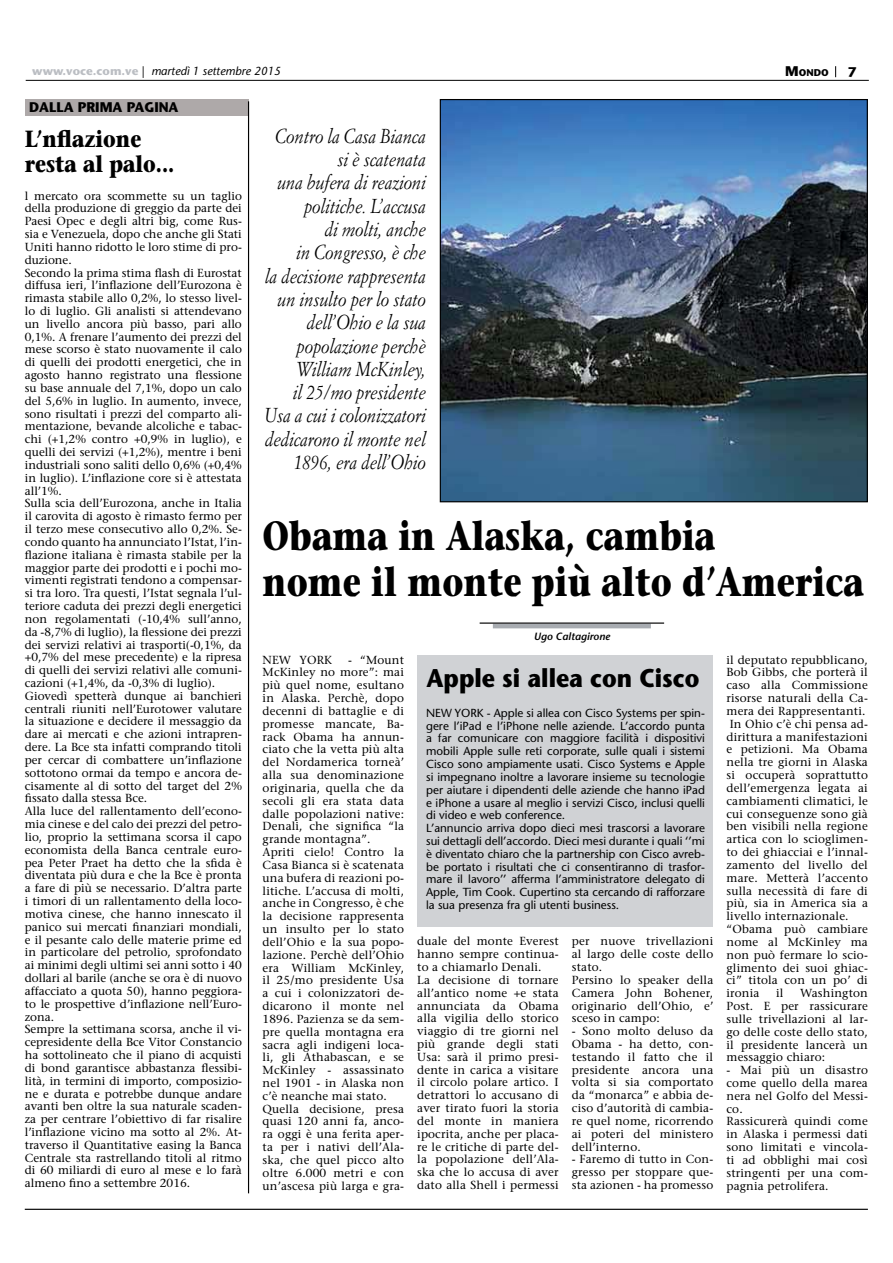
<style>
.page{position:relative;width:893px;height:1263px;background:#fff}
.page>*{position:absolute;margin:0;border:0;box-sizing:border-box;transform-origin:0 0}
.t1{font:700 40.8px/46.7px "Stone Serif";color:#000;scale:.8 1}
.t2{font:700 25.65px "Stone Sans";color:#000;scale:.9 1}
.t3{font:700 23.25px/25.7px "Stone Serif";color:#000;scale:.84 1}
.t4{font:italic 19.8px/23.2px "Simoncini Garamond";letter-spacing:-.01em;color:#000;text-align:right;scale:.88 1}
.t5{font:700 13.95px "Stone Sans";color:#000;scale:.95 1}
.t6{font:700 13.95px "Stone Sans";color:#000}
.t7{font:11.7px/12.9px "Stone Serif";color:#000}
.t8{font:11.7px/12.9px "Stone Sans";color:#000}
.t9{font:italic 11.7px "Stone Sans";color:#000}
.t10{font:italic 600 10.5px "Stone Sans";color:#000}
.t11{font:700 9.75px "Stone Sans";color:#000}
.s1{font-weight:700;font-style:normal;color:#bbbec3}
.s2{font-style:normal}
.s3{font-size:13.95px}
</style>
<div class="page">
<hr style="left:25px;top:1209px;width:843px;height:1px;background:#000">
<hr style="left:493px;top:624px;width:158px;height:4px;background:#a8acb1">
<hr style="left:480px;top:623px;width:184px;height:1px;background:#000">
<div style="left:25px;top:99px;width:223px;height:17px;background:#aea9a9"></div>
<hr style="left:248px;top:101px;width:1px;height:1092px;background:#000">
<img style="left:442px;top:101px;width:424px;height:399px">
<div style="left:418px;top:655px;width:295px;height:272px;background:#d0d2d5"></div>
<hr style="left:26px;top:80px;width:843px;height:1px;background:#000">
<p class="t9" style="left:32px;top:66px;width:250px"><span class="s1">www.voce.com.ve</span> <span class="s2">|</span> martedì 1 settembre 2015</p>
<p class="t11" style="left:785px;top:69px;width:45px"><span class="s3">M</span>ONDO</p>
<p class="t6" style="left:848px;top:66px;width:10px">7</p>
<p class="t5" style="left:29px;top:102px;width:159px">DALLA PRIMA PAGINA</p>
<h3 class="t3" style="left:25px;top:128px;width:180px">L’nflazione resta al palo...</h3>
<p class="t7" style="left:25px;top:190px;width:219px">l mercato ora scommette su un taglio della produzione di greggio da parte dei Paesi Opec e degli altri big, come Rus&shy;sia e Venezuela, dopo che anche gli Stati Uniti hanno ridotto le loro stime di pro&shy;duzione.<br>Secondo la prima stima flash di Eurostat diffusa ieri, l’inflazione dell’Eurozona è rimasta stabile allo 0,2%, lo stesso livel&shy;lo di luglio. Gli analisti si attendevano un livello ancora più basso, pari allo 0,1%. A frenare l’aumento dei prezzi del mese scorso è stato nuovamente il calo di quelli dei prodotti energetici, che in agosto hanno registrato una flessione su base annuale del 7,1%, dopo un calo del 5,6% in luglio. In aumento, invece, sono risultati i prezzi del comparto ali&shy;mentazione, bevande alcoliche e tabac&shy;chi (+1,2% contro +0,9% in luglio), e quelli dei servizi (+1,2%), mentre i beni industriali sono saliti dello 0,6% (+0,4% in luglio). L’inflazione core si è attestata all’1%.<br>Sulla scia dell’Eurozona, anche in Italia il carovita di agosto è rimasto fermo per il terzo mese consecutivo allo 0,2%. Se&shy;condo quanto ha annunciato l’Istat, l’in&shy;flazione italiana è rimasta stabile per la maggior parte dei prodotti e i pochi mo&shy;vimenti registrati tendono a compensar&shy;si tra loro. Tra questi, l’Istat segnala l’ul&shy;teriore caduta dei prezzi degli energetici non regolamentati (-10,4% sull’anno, da -8,7% di luglio), la flessione dei prezzi dei servizi relativi ai trasporti(-0,1%, da +0,7% del mese precedente) e la ripresa di quelli dei servizi relativi alle comuni&shy;cazioni (+1,4%, da -0,3% di luglio).<br>Giovedì spetterà dunque ai banchieri centrali riuniti nell’Eurotower valutare la situazione e decidere il messaggio da dare ai mercati e che azioni intrapren&shy;dere. La Bce sta infatti comprando titoli per cercar di combattere un’inflazione sottotono ormai da tempo e ancora de&shy;cisamente al di sotto del target del 2% fissato dalla stessa Bce.<br>Alla luce del rallentamento dell’econo&shy;mia cinese e del calo dei prezzi del petro&shy;lio, proprio la settimana scorsa il capo economista della Banca centrale euro&shy;pea Peter Praet ha detto che la sfida è diventata più dura e che la Bce è pronta a fare di più se necessario. D’altra parte i timori di un rallentamento della loco&shy;motiva cinese, che hanno innescato il panico sui mercati finanziari mondiali, e il pesante calo delle materie prime ed in particolare del petrolio, sprofondato ai minimi degli ultimi sei anni sotto i 40 dollari al barile (anche se ora è di nuovo affacciato a quota 50), hanno peggiora&shy;to le prospettive d’inflazione nell’Euro&shy;zona.<br>Sempre la settimana scorsa, anche il vi&shy;cepresidente della Bce Vitor Constancio ha sottolineato che il piano di acquisti di bond garantisce abbastanza flessibi&shy;lità, in termini di importo, composizio&shy;ne e durata e potrebbe dunque andare avanti ben oltre la sua naturale scaden&shy;za per centrare l’obiettivo di far risalire l’inflazione vicino ma sotto al 2%. At&shy;traverso il Quantitative easing la Banca Centrale sta rastrellando titoli al ritmo di 60 miliardi di euro al mese e lo farà almeno fino a settembre 2016.</p>
<p class="t4" style="left:264px;top:126px;width:185px">Contro la Casa Bianca si è scatenata<br>una bufera di reazioni politiche. L’accusa<br>di molti, anche<br>in Congresso, è che<br>la decisione rappresenta un insulto per lo stato dell’Ohio e la sua popolazione perchè<br>William McKinley,<br>il 25/mo presidente<br>Usa a cui i colonizzatori dedicarono il monte nel<br>1896, era dell’Ohio</p>
<h1 class="t1" style="left:263px;top:516px;width:753px">Obama in Alaska, cambia<br>nome il monte più alto d’America</h1>
<p class="t7" style="left:263px;top:654px;width:143px;text-indent:86px">- “Mount<br>McKinley no more”: mai più quel nome, esultano in Alaska. Perchè, dopo decenni di battaglie e di promesse mancate, Ba&shy;rack Obama ha annun&shy;ciato che la vetta più alta del Nordamerica torneà’ alla sua denominazione originaria, quella che da secoli gli era stata data dalle popolazioni native:<br>Denali, che significa “la grande montagna”.<br>Apriti cielo! Contro la<br>Casa Bianca si è scatenata una bufera di reazioni po&shy;litiche. L’accusa di molti, anche in Congresso, è che la decisione rappresenta un insulto per lo stato dell’Ohio e la sua popo&shy;lazione. Perchè dell’Ohio era William McKinley, il 25/mo presidente Usa a cui i colonizzatori de&shy;dicarono il monte nel<br>1896. Pazienza se da sem&shy;pre quella montagna era sacra agli indigeni loca&shy;li, gli Athabascan, e se<br>McKinley - assassinato nel 1901 - in Alaska non c’è neanche mai stato.<br>Quella decisione, presa quasi 120 anni fa, anco&shy;ra oggi è una ferita aper&shy;ta per i nativi dell’Ala&shy;ska, che quel picco alto oltre 6.000 metri e con un’ascesa più larga e gra-</p>
<p class="t7" style="left:263px;top:654px;width:71px">NEW YORK</p>
<p class="t10" style="left:534px;top:632px;width:78px">Ugo Caltagirone</p>
<h2 class="t2" style="left:426px;top:668px;width:305px">Apple si allea con Cisco</h2>
<p class="t8" style="left:426px;top:707px;width:280px">NEW YORK - Apple si allea con Cisco Systems per spin&shy;gere l’iPad e l’iPhone nelle aziende. L’accordo punta a far comunicare con maggiore facilità i dispositivi mobili Apple sulle reti corporate, sulle quali i sistemi Cisco sono ampiamente usati. Cisco Systems e Apple si impegnano inoltre a lavorare insieme su tecnologie per aiutare i dipendenti delle aziende che hanno iPad e iPhone a usare al meglio i servizi Cisco, inclusi quelli di video e web conference.<br>L’annuncio arriva dopo dieci mesi trascorsi a lavorare sui dettagli dell’accordo. Dieci mesi durante i quali ‘’mi è diventato chiaro che la partnership con Cisco avreb&shy;be portato i risultati che ci consentiranno di trasfor&shy;mare il lavoro’’ afferma l’amministratore delegato di Apple, Tim Cook. Cupertino sta cercando di rafforzare la sua presenza fra gli utenti business.</p>
<p class="t7" style="left:417px;top:936px;width:143px">duale del monte Everest hanno sempre continua&shy;to a chiamarlo Denali.<br>La decisione di tornare all’antico nome +e stata annunciata da Obama alla vigilia dello storico viaggio di tre giorni nel più grande degli stati<br>Usa: sarà il primo presi&shy;dente in carica a visitare il circolo polare artico. I detrattori lo accusano di aver tirato fuori la storia del monte in maniera ipocrita, anche per placa&shy;re le critiche di parte del&shy;la popolazione dell’Ala&shy;ska che lo accusa di aver dato alla Shell i permessi</p>
<p class="t7" style="left:572px;top:936px;width:143px">per nuove trivellazioni al largo delle coste dello stato.<br>Persino lo speaker della<br>Camera John Bohener, originario dell’Ohio, e’ sceso in campo:</p>
<p class="t7" style="left:572px;top:1026px;width:143px;text-align:justify">- Sono molto deluso da Obama - ha detto, con&shy;testando il fatto che il presidente ancora una volta si sia comportato da “monarca” e abbia de&shy;ciso d’autorità di cambia&shy;re quel nome, ricorrendo ai poteri del ministero dell’interno.</p>
<p class="t7" style="left:572px;top:1154px;width:143px;text-align:justify">- Faremo di tutto in Con&shy;gresso per stoppare que&shy;sta azionen - ha promesso</p>
<p class="t7" style="left:726px;top:654px;width:143px">il deputato repubblicano,<br>Bob Gibbs, che porterà il caso alla Commissione risorse naturali della Ca&shy;mera dei Rappresentanti.<br>In Ohio c’è chi pensa ad&shy;dirittura a manifestazioni e petizioni. Ma Obama nella tre giorni in Alaska si occuperà soprattutto dell’emergenza legata ai cambiamenti climatici, le cui conseguenze sono già ben visibili nella regione artica con lo scioglimen&shy;to dei ghiacciai e l’innal&shy;zamento del livello del mare. Metterà l’accento sulla necessità di fare di più, sia in America sia a livello internazionale. “Obama può cambiare nome al McKinley ma non può fermare lo scio&shy;glimento dei suoi ghiac&shy;ci” titola con un po’ di ironia</p>
<p class="t7" style="left:726px;top:988px;width:143px;text-align:justify;text-indent:74px">Washington Post. E per rassicurare sulle trivellazioni al lar&shy;go delle coste dello stato, il presidente lancerà un messaggio chiaro:</p>
<p class="t7" style="left:726px;top:1065px;width:143px">- Mai più un disastro come quello della marea nera nel Golfo del Messi&shy;co.<br>Rassicurerà quindi come in Alaska i permessi dati sono limitati e vincola&shy;ti ad obblighi mai così stringenti per una com&shy;pagnia petrolifera.</p>
<p class="t7" style="left:776px;top:988px;width:9px">il</p>
</div>
